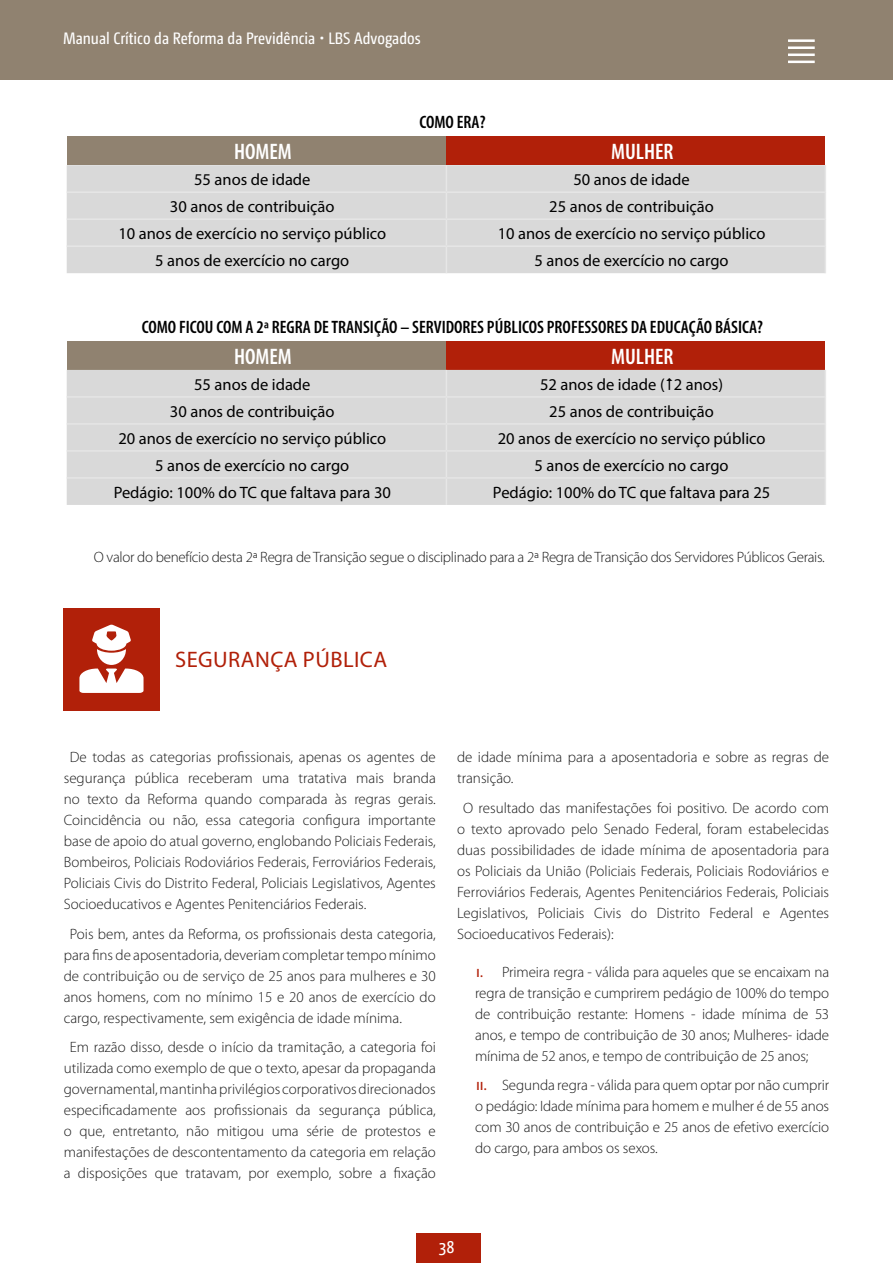
<style>
.page{position:relative;width:893px;height:1263px;background:#fff}
.page>*{position:absolute;margin:0;border:0;box-sizing:border-box;transform-origin:0 0}
.t1{font:600 condensed 22.5px "Myriad Pro";color:#fff}
.t2{font:22.5px "Myriad Pro";letter-spacing:.02em;color:#b12009}
.t3{font:600 condensed 18px "Myriad Pro";color:#000}
.t4{font:18px "Camingo Dos Pro Cd";color:#fff}
.t5{font:16.5px "Myriad Pro";color:#000}
.t6{font:16.5px "Camingo Dos Pro Cd";color:#fff}
.t7{font:300 15px/21px "Myriad Pro";color:#1a1a1a;text-align:justify}
.t8{font:300 15px "Myriad Pro";letter-spacing:-.02em;color:#1a1a1a}
.s1{font-weight:600;font-size:12px;color:#b12009}
</style>
<div class="page">
<div style="left:0;top:0;width:893px;height:80px;background:#908270"></div>
<div style="left:416px;top:1233px;width:64px;height:30px;background:#b12009"></div>
<div style="left:788px;top:39px;width:27px;height:3px;border:2px solid #fff"></div>
<div style="left:788px;top:46px;width:27px;height:3px;border:2px solid #fff"></div>
<div style="left:788px;top:54px;width:27px;height:2px;border:2px solid #fff"></div>
<div style="left:788px;top:61px;width:27px;height:2px;border:2px solid #fff"></div>
<div style="left:67px;top:341px;width:379px;height:29px;background:#908270"></div>
<div style="left:446px;top:341px;width:379px;height:29px;background:#b12009"></div>
<div style="left:67px;top:370px;width:758px;height:135px;background:#d9d9d9"></div>
<svg style="left:825px;top:370px;width:1px;height:135px"></svg>
<hr style="left:67px;top:396px;width:379px;height:2px;background:#e6e6e6">
<hr style="left:446px;top:396px;width:380px;height:2px;background:#e6e6e6">
<hr style="left:67px;top:423px;width:379px;height:2px;background:#e6e6e6">
<hr style="left:446px;top:423px;width:380px;height:2px;background:#e6e6e6">
<hr style="left:67px;top:450px;width:379px;height:2px;background:#e6e6e6">
<hr style="left:446px;top:450px;width:380px;height:2px;background:#e6e6e6">
<hr style="left:67px;top:477px;width:379px;height:2px;background:#e6e6e6">
<hr style="left:446px;top:477px;width:380px;height:2px;background:#e6e6e6">
<svg style="left:446px;top:370px;width:1px;height:135px"></svg>
<div style="left:63px;top:608px;width:97px;height:103px;background:#b12009"></div>
<svg style="left:79px;top:625px;width:65px;height:68px"></svg>
<div style="left:67px;top:136px;width:379px;height:29px;background:#908270"></div>
<div style="left:446px;top:136px;width:379px;height:29px;background:#b12009"></div>
<div style="left:67px;top:165px;width:758px;height:108px;background:#d9d9d9"></div>
<svg style="left:825px;top:165px;width:1px;height:108px"></svg>
<hr style="left:67px;top:191px;width:379px;height:2px;background:#e6e6e6">
<hr style="left:446px;top:191px;width:380px;height:2px;background:#e6e6e6">
<hr style="left:67px;top:218px;width:379px;height:2px;background:#e6e6e6">
<hr style="left:446px;top:218px;width:380px;height:2px;background:#e6e6e6">
<hr style="left:67px;top:245px;width:379px;height:2px;background:#e6e6e6">
<hr style="left:446px;top:245px;width:380px;height:2px;background:#e6e6e6">
<svg style="left:446px;top:165px;width:1px;height:108px"></svg>
<svg style="left:666px;top:378px;width:6px;height:12px"></svg>
<p class="t6" style="left:63px;top:29px;width:359px">Manual Crítico da Reforma da Previdência • LBS Advogados</p>
<p class="t3" style="left:419px;top:111px;width:68px">COMO ERA?</p>
<h1 class="t1" style="left:234px;top:138px;width:59px">HOMEM</h1>
<h1 class="t1" style="left:611px;top:138px;width:64px">MULHER</h1>
<p class="t5" style="left:194px;top:169px;width:118px">55 anos de idade</p>
<p class="t5" style="left:573px;top:169px;width:118px">50 anos de idade</p>
<p class="t5" style="left:170px;top:196px;width:166px">30 anos de contribuição</p>
<p class="t5" style="left:549px;top:196px;width:166px">25 anos de contribuição</p>
<p class="t5" style="left:118px;top:223px;width:269px">10 anos de exercício no serviço público</p>
<p class="t5" style="left:498px;top:223px;width:269px">10 anos de exercício no serviço público</p>
<p class="t5" style="left:155px;top:250px;width:196px">5 anos de exercício no cargo</p>
<p class="t5" style="left:535px;top:250px;width:196px">5 anos de exercício no cargo</p>
<p class="t3" style="left:142px;top:316px;width:623px">COMO FICOU COM A 2ª REGRA DE TRANSIÇÃO – SERVIDORES PÚBLICOS PROFESSORES DA EDUCAÇÃO BÁSICA?</p>
<h1 class="t1" style="left:234px;top:343px;width:59px">HOMEM</h1>
<h1 class="t1" style="left:611px;top:343px;width:64px">MULHER</h1>
<p class="t5" style="left:194px;top:374px;width:118px">55 anos de idade</p>
<p class="t5" style="left:540px;top:374px;width:185px">52 anos de idade ( 2 anos)</p>
<p class="t5" style="left:170px;top:401px;width:166px">30 anos de contribuição</p>
<p class="t5" style="left:549px;top:401px;width:166px">25 anos de contribuição</p>
<p class="t5" style="left:118px;top:428px;width:269px">20 anos de exercício no serviço público</p>
<p class="t5" style="left:498px;top:428px;width:269px">20 anos de exercício no serviço público</p>
<p class="t5" style="left:155px;top:455px;width:196px">5 anos de exercício no cargo</p>
<p class="t5" style="left:535px;top:455px;width:196px">5 anos de exercício no cargo</p>
<p class="t5" style="left:114px;top:482px;width:279px">Pedágio: 100% do TC que faltava para 30</p>
<p class="t5" style="left:493px;top:482px;width:279px">Pedágio: 100% do TC que faltava para 25</p>
<p class="t8" style="left:94px;top:548px;width:733px">O valor do benefício desta 2ª Regra de Transição segue o disciplinado para a 2ª Regra de Transição dos Servidores Públicos Gerais.</p>
<h1 class="t2" style="left:175px;top:645px;width:214px">SEGURANÇA PÚBLICA</h1>
<p class="t7" style="left:64px;top:747px;width:374px;text-indent:6px">De todas as categorias profissionais, apenas os agentes de segurança pública receberam uma tratativa mais branda no texto da Reforma quando comparada às regras gerais.<br>Coincidência ou não, essa categoria configura importante base de apoio do atual governo, englobando Policiais Federais, Bombeiros, Policiais Rodoviários Federais, Ferroviários Federais, Policiais Civis do Distrito Federal, Policiais Legislativos, Agentes Socioeducativos e Agentes Penitenciários Federais.</p>
<p class="t7" style="left:64px;top:923px;width:374px;text-indent:6px">Pois bem, antes da Reforma, os profissionais desta categoria, para fins de aposentadoria, deveriam completar tempo mínimo de contribuição ou de serviço de 25 anos para mulheres e 30 anos homens, com no mínimo 15 e 20 anos de exercício do cargo, respectivamente, sem exigência de idade mínima.</p>
<p class="t7" style="left:64px;top:1037px;width:374px;text-align:center">Em razão disso, desde o início da tramitação, a categoria foi utilizada como exemplo de que o texto, apesar da propaganda governamental, mantinha privilégios corporativos direcionados especificadamente aos profissionais da segurança pública, o que, entretanto, não mitigou uma série de protestos e manifestações de descontentamento da categoria em relação a disposições que tratavam, por exemplo, sobre a fixação</p>
<p class="t7" style="left:457px;top:747px;width:373px">de idade mínima para a aposentadoria e sobre as regras de transição.</p>
<p class="t7" style="left:457px;top:797px;width:374px;text-indent:6px">O resultado das manifestações foi positivo. De acordo com o texto aprovado pelo Senado Federal, foram estabelecidas duas possibilidades de idade mínima de aposentadoria para os Policiais da União (Policiais Federais, Policiais Rodoviários e Ferroviários Federais, Agentes Penitenciários Federais, Policiais Legislativos, Policiais Civis do Distrito Federal e Agentes Socioeducativos Federais):</p>
<p class="t7" style="left:475px;top:961px;width:356px"><span class="s1">i .</span> Primeira regra - válida para aqueles que se encaixam na regra de transição e cumprirem pedágio de 100% do tempo de contribuição restante: Homens - idade mínima de 53 anos, e tempo de contribuição de 30 anos; Mulheres- idade mínima de 52 anos, e tempo de contribuição de 25 anos;</p>
<p class="t7" style="left:475px;top:1075px;width:356px"><span class="s1">ii .</span> Segunda regra - válida para quem optar por não cumprir o pedágio: Idade mínima para homem e mulher é de 55 anos com 30 anos de contribuição e 25 anos de efetivo exercício do cargo, para ambos os sexos.</p>
<p class="t4" style="left:438px;top:1236px;width:18px">38</p>
</div>
